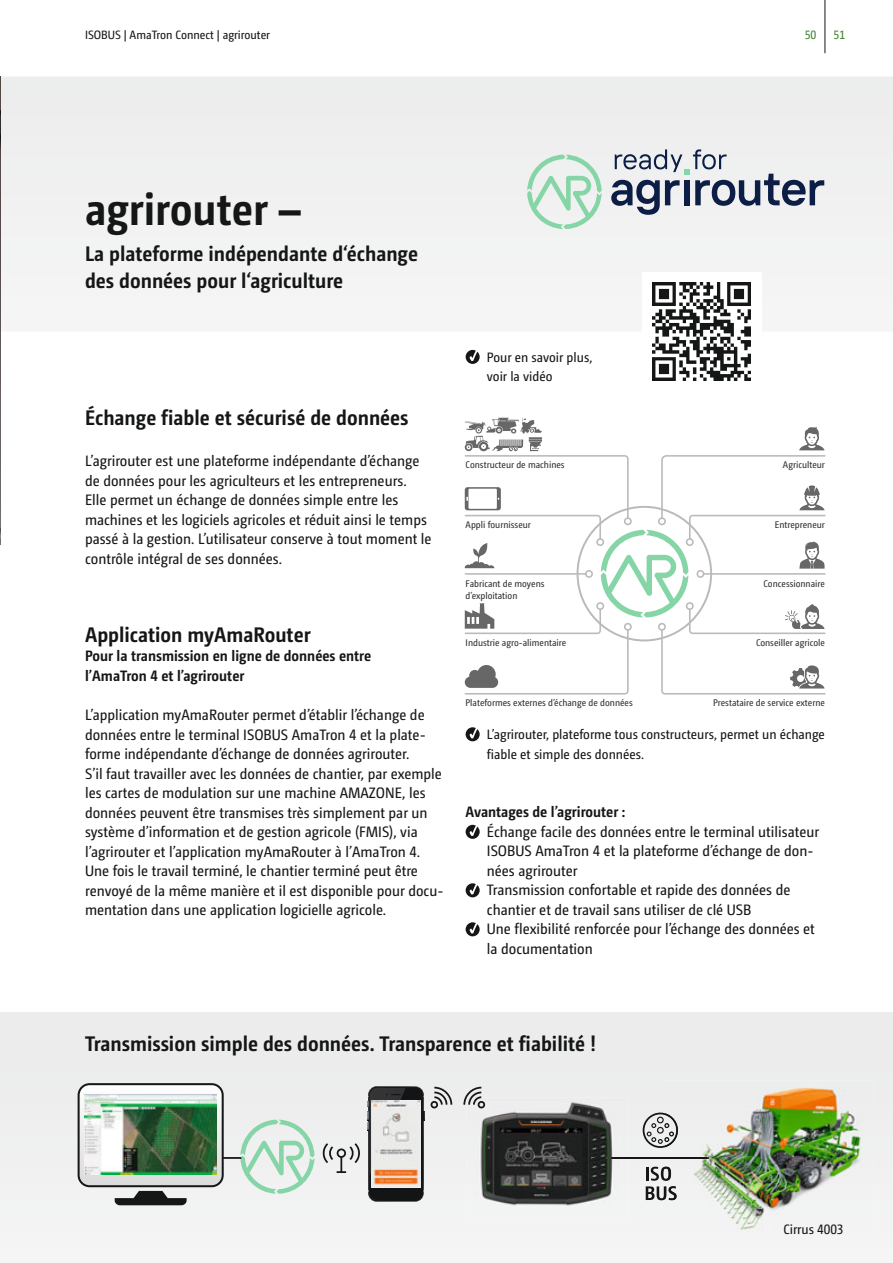
<style>
.page{position:relative;width:893px;height:1263px;background:#fff}
.page>*{position:absolute;margin:0;border:0;box-sizing:border-box;transform-origin:0 0}
.t1{font:700 45px "Camingo Dos Pro S Cd";color:#151616}
.t2{font:700 21px/27px "Camingo Dos Pro S Cd";color:#151616}
.t3{font:15px/19.5px "Camingo Dos Pro S Cd";color:#151616}
.t4{font:700 15px/19.5px "Camingo Dos Pro S Cd";color:#151616}
.t5{font:13.5px/19.5px "Camingo Dos Pro S Cd";color:#151616}
.t6{font:12px "Camingo Dos Pro S Cd";color:#151616}
.t7{font:12px "Camingo Dos Pro S Cd";color:#38832b}
.t8{font:9.6px/12px "Camingo Dos Pro S Cd";color:#313131}
</style>
<div class="page">
<div style="left:1px;top:77px;width:892px;height:220px;background:#f0f0f0"></div>
<div style="left:0;top:1071px;width:893px;height:177px;background:#f2f2f2"></div>
<div style="left:0;top:1012px;width:893px;height:59px;background:#ececec"></div>
<svg style="left:643px;top:1112px;width:22px;height:36px"></svg>
<hr style="left:592px;top:1157px;width:116px;height:2px;background:#151616">
<img style="left:665px;top:1080px;width:208px;height:162px">
<img style="left:665px;top:1113px;width:13px;height:34px">
<img style="left:665px;top:1123px;width:9px;height:19px">
<img style="left:665px;top:1157px;width:43px;height:2px">
<svg style="left:646px;top:1166px;width:31px;height:34px"></svg>
<img style="left:668px;top:1186px;width:9px;height:14px">
<img style="left:467px;top:1097px;width:161px;height:122px">
<img style="left:592px;top:1157px;width:36px;height:2px">
<img style="left:0;top:77px;width:1px;height:467px">
<svg style="left:322px;top:1141px;width:38px;height:32px"></svg>
<svg style="left:462px;top:1086px;width:25px;height:24px"></svg>
<svg style="left:79px;top:1084px;width:144px;height:102px"></svg>
<div style="left:78px;top:1083px;width:146px;height:104px;border:2px solid #151616;border-radius:11px"></div>
<img style="left:85px;top:1095px;width:132px;height:80px">
<svg style="left:115px;top:1191px;width:72px;height:14px"></svg>
<svg style="left:368px;top:1086px;width:85px;height:115px"></svg>
<img style="left:420px;top:1100px;width:1px;height:88px">
<img style="left:371px;top:1100px;width:49px;height:87px">
<img style="left:371px;top:1187px;width:49px;height:1px">
<img style="left:371px;top:1100px;width:30px;height:71px">
<svg style="left:464px;top:417px;width:362px;height:278px"></svg>
<div style="left:642px;top:272px;width:119px;height:119px;background:#fff"></div>
<img style="left:653px;top:283px;width:98px;height:98px">
<svg style="left:527px;top:155px;width:75px;height:74px"></svg>
<svg style="left:611px;top:149px;width:213px;height:66px"></svg>
<svg style="left:222px;top:1119px;width:92px;height:75px"></svg>
<hr style="left:825px;top:0;width:1px;height:53px;background:#151616">
<svg style="left:466px;top:727px;width:14px;height:14px"></svg>
<svg style="left:466px;top:825px;width:14px;height:14px"></svg>
<svg style="left:466px;top:883px;width:14px;height:14px"></svg>
<svg style="left:466px;top:922px;width:14px;height:14px"></svg>
<svg style="left:466px;top:350px;width:14px;height:14px"></svg>
<div style="left:466px;top:461px;width:128px;height:16px;background:#fff"></div>
<div style="left:697px;top:461px;width:128px;height:16px;background:#fff"></div>
<div style="left:466px;top:579px;width:109px;height:19px;background:#fff"></div>
<div style="left:714px;top:579px;width:111px;height:17px;background:#fff"></div>
<div style="left:466px;top:638px;width:128px;height:17px;background:#fff"></div>
<div style="left:697px;top:638px;width:128px;height:17px;background:#fff"></div>
<div style="left:466px;top:521px;width:109px;height:17px;background:#fff"></div>
<div style="left:703px;top:521px;width:122px;height:14px;background:#fff"></div>
<p class="t6" style="left:85px;top:29px;width:187px">ISOBUS | AmaTron Connect | agrirouter</p>
<p class="t7" style="left:805px;top:29px;width:13px">50</p>
<p class="t7" style="left:833px;top:29px;width:13px">51</p>
<h1 class="t1" style="left:85px;top:190px;width:217px">agrirouter –</h1>
<h2 class="t2" style="left:85px;top:242px;width:334px">La plateforme indépendante d‘échange des données pour l‘agriculture</h2>
<h2 class="t2" style="left:85px;top:406px;width:325px">Échange fiable et sécurisé de données</h2>
<p class="t3" style="left:85px;top:452px;width:348px">L’agrirouter est une plateforme indépendante d’échange de données pour les agriculteurs et les entrepreneurs.<br>Elle permet un échange de données simple entre les machines et les logiciels agricoles et réduit ainsi le temps passé à la gestion. L’utilisateur conserve à tout moment le contrôle intégral de ses données.</p>
<h2 class="t2" style="left:85px;top:623px;width:227px">Application myAmaRouter</h2>
<p class="t4" style="left:85px;top:648px;width:288px">Pour la transmission en ligne de données entre l’AmaTron 4 et l’agrirouter</p>
<p class="t3" style="left:85px;top:706px;width:360px">L’application myAmaRouter permet d’établir l’échange de données entre le terminal ISOBUS AmaTron 4 et la plate&shy;forme indépendante d’échange de données agrirouter.<br>S’il faut travailler avec les données de chantier, par exemple les cartes de modulation sur une machine AMAZONE, les données peuvent être transmises très simplement par un système d’information et de gestion agricole (FMIS), via l’agrirouter et l’application myAmaRouter à l’AmaTron 4.<br>Une fois le travail terminé, le chantier terminé peut être renvoyé de la même manière et il est disponible pour docu&shy;mentation dans une application logicielle agricole.</p>
<p class="t5" style="left:487px;top:348px;width:107px">Pour en savoir plus, voir la vidéo</p>
<p class="t8" style="left:466px;top:459px;width:101px">Constructeur de machines</p>
<p class="t8" style="left:783px;top:459px;width:44px">Agriculteur</p>
<p class="t8" style="left:466px;top:520px;width:67px">Appli fournisseur</p>
<p class="t8" style="left:775px;top:520px;width:52px">Entrepreneur</p>
<p class="t8" style="left:466px;top:578px;width:80px">Fabricant de moyens d’exploitation</p>
<p class="t8" style="left:763px;top:578px;width:63px">Concessionnaire</p>
<p class="t8" style="left:466px;top:637px;width:102px">Industrie agro-alimentaire</p>
<p class="t8" style="left:756px;top:637px;width:70px">Conseiller agricole</p>
<p class="t8" style="left:466px;top:697px;width:169px">Plateformes externes d’échange de données</p>
<p class="t8" style="left:713px;top:697px;width:113px">Prestataire de service externe</p>
<p class="t5" style="left:487px;top:726px;width:340px">L’agrirouter, plateforme tous constructeurs, permet un échange fiable et simple des données.</p>
<p class="t4" style="left:466px;top:803px;width:161px">Avantages de l’agrirouter :</p>
<p class="t3" style="left:487px;top:823px;width:334px">Échange facile des données entre le terminal utilisateur ISOBUS AmaTron 4 et la plateforme d’échange de don&shy;nées agrirouter<br>Transmission confortable et rapide des données de chantier et de travail sans utiliser de clé USB<br>Une flexibilité renforcée pour l’échange des données et la documentation</p>
<h2 class="t2" style="left:85px;top:1032px;width:513px">Transmission simple des données. Transparence et fiabilité !</h2>
<p class="t5" style="left:783px;top:1220px;width:62px">Cirrus 4003</p>
</div>
